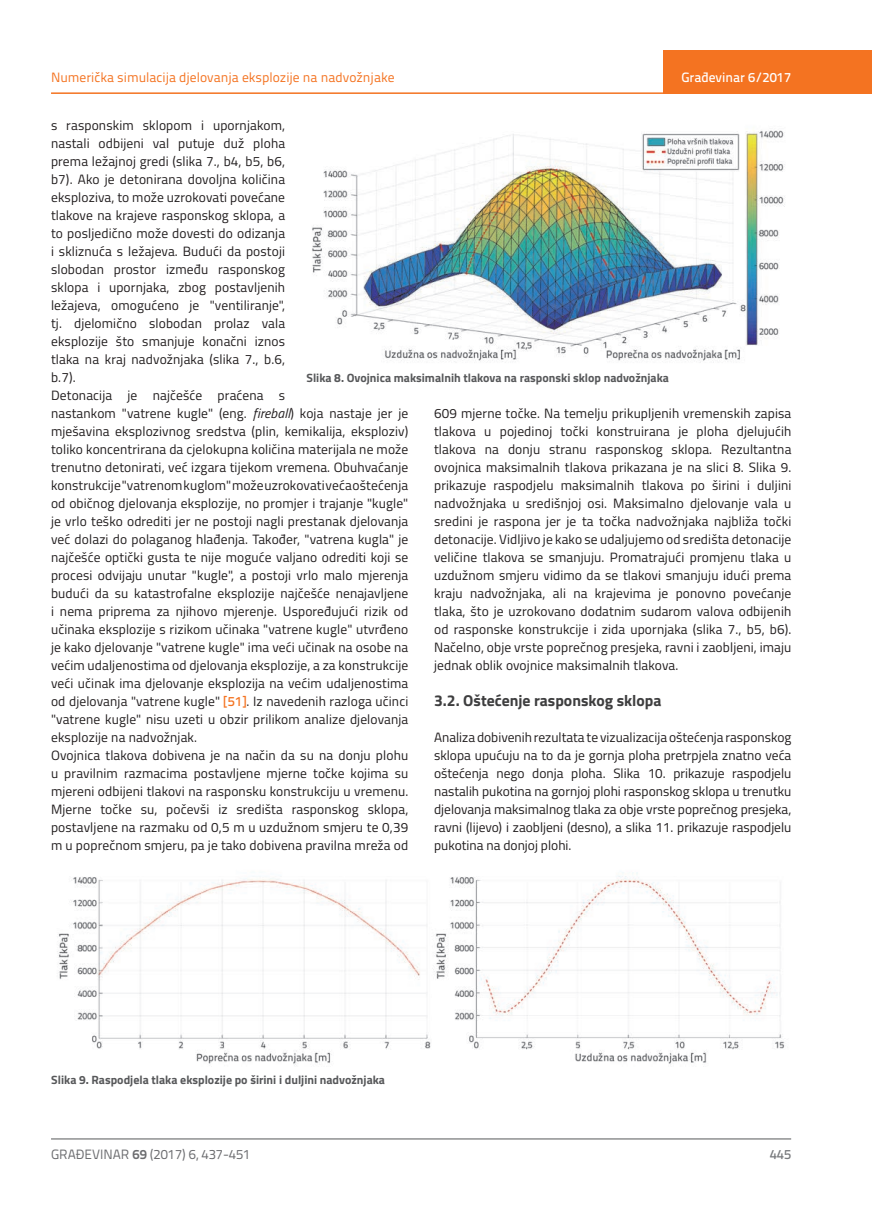
<style>
.page{position:relative;width:872px;height:1212px;background:#fff}
.page>*{position:absolute;margin:0;border:0;box-sizing:border-box;transform-origin:0 0}
.t1{font:700 15.75px "Titillium";color:#3e3e3f}
.t2{font:13.5px/18px "Titillium";letter-spacing:.01em;color:#231f20;text-align:justify}
.t3{font:13.5px "Titillium Text 22 L";color:#f47321}
.t4{font:13.5px "Titillium Text 22 L";color:#6c6d70}
.t5{font:500 13.5px "Titillium Text 22 L";color:#fff}
.t6{font:500 13.5px "Titillium Text 22 L";color:#787a7d}
.t7{font:700 12px "Titillium";color:#57585a}
.s1{font-style:italic}
.s2{font-family:"Titillium Text 22 L";font-weight:500;color:#f47321}
.s3{font-weight:700}
</style>
<div class="page">
<hr style="left:51px;top:92px;width:821px;height:2px;background:#f47321">
<div style="left:663px;top:50px;width:209px;height:44px;background:#f47321"></div>
<hr style="left:51px;top:1139px;width:740px;height:1px;background:#57585a">
<img style="left:312px;top:130px;width:473px;height:233px">
<img style="left:57px;top:872px;width:728px;height:193px">
<p class="t3" style="left:51px;top:68px;width:345px">Numerička simulacija djelovanja eksplozije na nadvožnjake</p>
<p class="t2" style="left:51px;top:115px;width:359px;text-align:left">s rasponskim sklopom i upornjakom,<br>nastali odbijeni val putuje duž ploha<br>prema ležajnoj gredi (slika 7., b4, b5, b6,<br>b7). Ako je detonirana dovoljna količina<br>eksploziva, to može uzrokovati povećane<br>tlakove na krajeve rasponskog sklopa, a<br>to posljedično može dovesti do odizanja<br>i skliznuća s ležajeva. Budući da postoji<br>slobodan prostor između rasponskog<br>sklopa i upornjaka, zbog postavljenih<br>ležajeva, omogućeno je "ventiliranje",<br>tj. djelomično slobodan prolaz vala<br>eksplozije što smanjuje konačni iznos<br>tlaka na kraj nadvožnjaka (slika 7., b.6,<br>b.7).<br>Detonacija je najčešće praćena s<br>nastankom "vatrene kugle" (eng. <span class="s1">fireball</span>) koja nastaje jer je mješavina eksplozivnog sredstva (plin, kemikalija, eksploziv) toliko koncentrirana da cjelokupna količina materijala ne može trenutno detonirati, već izgara tijekom vremena. Obuhvaćanje konstrukcije "vatrenom kuglom" može uzrokovati veća oštećenja od običnog djelovanja eksplozije, no promjer i trajanje "kugle" je vrlo teško odrediti jer ne postoji nagli prestanak djelovanja već dolazi do polaganog hlađenja. Također, "vatrena kugla" je najčešće optički gusta te nije moguće valjano odrediti koji se procesi odvijaju unutar "kugle", a postoji vrlo malo mjerenja budući da su katastrofalne eksplozije najčešće nenajavljene i nema priprema za njihovo mjerenje. Uspoređujući rizik od učinaka eksplozije s rizikom učinaka "vatrene kugle" utvrđeno je kako djelovanje "vatrene kugle" ima veći učinak na osobe na većim udaljenostima od djelovanja eksplozije, a za konstrukcije veći učinak ima djelovanje eksplozija na većim udaljenostima od djelovanja "vatrene kugle" <span class="s2">[51]</span>. Iz navedenih razloga učinci "vatrene kugle" nisu uzeti u obzir prilikom analize djelovanja eksplozije na nadvožnjak.<br>Ovojnica tlakova dobivena je na način da su na donju plohu u pravilnim razmacima postavljene mjerne točke kojima su mjereni odbijeni tlakovi na rasponsku konstrukciju u vremenu.<br>Mjerne točke su, počevši iz središta rasponskog sklopa, postavljene na razmaku od 0,5 m u uzdužnom smjeru te 0,39 m u poprečnom smjeru, pa je tako dobivena pravilna mreža od</p>
<p class="t5" style="left:681px;top:67px;width:111px">Građevinar 6/2017</p>
<p class="t7" style="left:306px;top:368px;width:364px">Slika 8. Ovojnica maksimalnih tlakova na rasponski sklop nadvožnjaka</p>
<p class="t2" style="left:434px;top:403px;width:359px">609 mjerne točke. Na temelju prikupljenih vremenskih zapisa tlakova u pojedinoj točki konstruirana je ploha djelujućih tlakova na donju stranu rasponskog sklopa. Rezultantna ovojnica maksimalnih tlakova prikazana je na slici 8. Slika 9. prikazuje raspodjelu maksimalnih tlakova po širini i duljini nadvožnjaka u središnjoj osi. Maksimalno djelovanje vala u sredini je raspona jer je ta točka nadvožnjaka najbliža točki detonacije. Vidljivo je kako se udaljujemo od središta detonacije veličine tlakova se smanjuju. Promatrajući promjenu tlaka u uzdužnom smjeru vidimo da se tlakovi smanjuju idući prema kraju nadvožnjaka, ali na krajevima je ponovno povećanje tlaka, što je uzrokovano dodatnim sudarom valova odbijenih od rasponske konstrukcije i zida upornjaka (slika 7., b5, b6).<br>Načelno, obje vrste poprečnog presjeka, ravni i zaobljeni, imaju jednak oblik ovojnice maksimalnih tlakova.</p>
<p class="t1" style="left:434px;top:688px;width:229px">3.2. Oštećenje rasponskog sklopa</p>
<p class="t2" style="left:434px;top:728px;width:359px">Analiza dobivenih rezultata te vizualizacija oštećenja rasponskog sklopa upućuju na to da je gornja ploha pretrpjela znatno veća oštećenja nego donja ploha. Slika 10. prikazuje raspodjelu nastalih pukotina na gornjoj plohi rasponskog sklopa u trenutku djelovanja maksimalnog tlaka za obje vrste poprečnog presjeka, ravni (lijevo) i zaobljeni (desno), a slika 11. prikazuje raspodjelu pukotina na donjoj plohi.</p>
<p class="t7" style="left:51px;top:1071px;width:335px">Slika 9. Raspodjela tlaka eksplozije po širini i duljini nadvožnjaka</p>
<p class="t4" style="left:51px;top:1144px;width:201px">GRAĐEVINAR <span class="s3">69</span> (2017) 6, 437-451</p>
<p class="t6" style="left:769px;top:1144px;width:23px">445</p>
</div>
